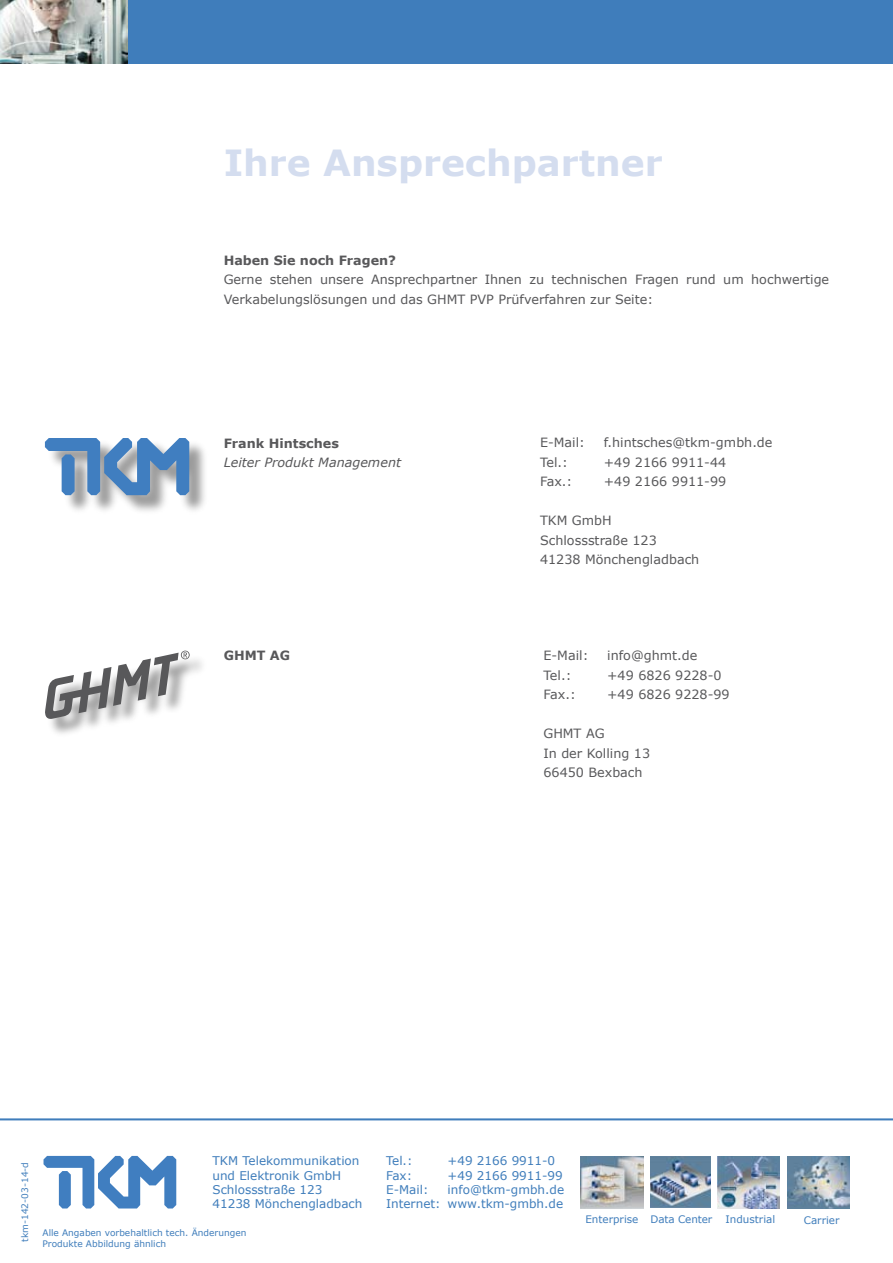
<style>
.page{position:relative;width:893px;height:1263px;background:#fff}
.page>*{position:absolute;margin:0;border:0;box-sizing:border-box;transform-origin:0 0}
.t1{font:700 36px "Verdana";color:#d4ddef}
.t2{font:12.75px/19.5px "Verdana";color:#58585a}
.t3{font:700 12.75px "Verdana";color:#58585a}
.t4{font:italic 12.75px "Verdana";color:#58585a}
.t5{font:12px/14.4px "Verdana";color:#3f7dbb}
.t6{font:10.35px "Verdana";color:#3f7dbb}
.t7{font:9px/10.8px "Verdana";color:#3f7dbb}
</style>
<div class="page">
<div style="left:123px;top:0;width:770px;height:64px;background:#3f7dbb"></div>
<div style="left:46px;top:439px;width:164px;height:77px;background:#000;opacity:.4"></div>
<svg style="left:45px;top:438px;width:144px;height:57px;background:#80a3c8"></svg>
<img style="left:787px;top:1156px;width:63px;height:52px">
<img style="left:651px;top:1156px;width:59px;height:52px">
<img style="left:581px;top:1156px;width:63px;height:52px">
<img style="left:717px;top:1156px;width:63px;height:52px">
<svg style="left:44px;top:1156px;width:132px;height:52px"></svg>
<img style="left:0;top:0;width:127px;height:64px">
<hr style="left:0;top:1118px;width:893px;height:2px;background:#3f7dbb">
<div style="left:47px;top:652px;width:162px;height:87px;background:#000;opacity:.4"></div>
<svg style="left:45px;top:651px;width:145px;height:68px"></svg>
<h1 class="t1" style="left:224px;top:140px;width:441px">Ihre Ansprechpartner</h1>
<p class="t3" style="left:224px;top:252px;width:174px">Haben Sie noch Fragen?</p>
<p class="t2" style="left:224px;top:270px;width:607px">Gerne stehen unsere Ansprechpartner Ihnen zu technischen Fragen rund um hochwertige<br>Verkabelungslösungen und das GHMT PVP Prüfverfahren zur Seite:</p>
<p class="t3" style="left:224px;top:435px;width:117px">Frank Hintsches</p>
<p class="t4" style="left:224px;top:454px;width:179px">Leiter Produkt Management</p>
<p class="t2" style="left:540px;top:432px;width:47px">E-Mail:</p>
<p class="t2" style="left:604px;top:432px;width:170px">f.hintsches@tkm-gmbh.de</p>
<p class="t2" style="left:540px;top:452px;width:30px">Tel.:</p>
<p class="t2" style="left:604px;top:452px;width:124px">+49 2166 9911-44</p>
<p class="t2" style="left:540px;top:471px;width:34px">Fax.:</p>
<p class="t2" style="left:604px;top:471px;width:124px">+49 2166 9911-99</p>
<p class="t2" style="left:540px;top:510px;width:161px">TKM GmbH<br>Schlossstraße 123<br>41238 Mönchengladbach</p>
<p class="t3" style="left:224px;top:648px;width:68px">GHMT AG</p>
<p class="t2" style="left:543px;top:645px;width:47px">E-Mail:</p>
<p class="t2" style="left:607px;top:645px;width:92px">info@ghmt.de</p>
<p class="t2" style="left:543px;top:665px;width:30px">Tel.:</p>
<p class="t2" style="left:607px;top:665px;width:116px">+49 6826 9228-0</p>
<p class="t2" style="left:543px;top:684px;width:34px">Fax.:</p>
<p class="t2" style="left:607px;top:684px;width:124px">+49 6826 9228-99</p>
<p class="t2" style="left:543px;top:723px;width:108px">GHMT AG<br>In der Kolling 13<br>66450 Bexbach</p>
<p class="t7" style="left:19px;top:1242px;width:81px;rotate:-90deg">tkm-142-03-14-d</p>
<p class="t5" style="left:212px;top:1153px;width:151px">TKM Telekommunikation und Elektronik GmbH<br>Schlossstraße 123<br>41238 Mönchengladbach</p>
<p class="t5" style="left:386px;top:1153px;width:28px">Tel.:</p>
<p class="t5" style="left:448px;top:1153px;width:109px">+49 2166 9911-0</p>
<p class="t5" style="left:386px;top:1168px;width:28px">Fax:</p>
<p class="t5" style="left:448px;top:1168px;width:117px">+49 2166 9911-99</p>
<p class="t5" style="left:386px;top:1182px;width:44px">E-Mail:</p>
<p class="t5" style="left:386px;top:1182px;width:180px;text-align:right">info@tkm-gmbh.de<br>Internet: www.tkm-gmbh.de</p>
<p class="t7" style="left:43px;top:1227px;width:205px">Alle Angaben vorbehaltlich tech. Änderungen<br>Produkte Abbildung ähnlich</p>
<p class="t6" style="left:585px;top:1213px;width:128px">Enterprise Data Center</p>
<p class="t6" style="left:725px;top:1213px;width:51px">Industrial</p>
<p class="t6" style="left:804px;top:1213px;width:37px">Carrier</p>
</div>
